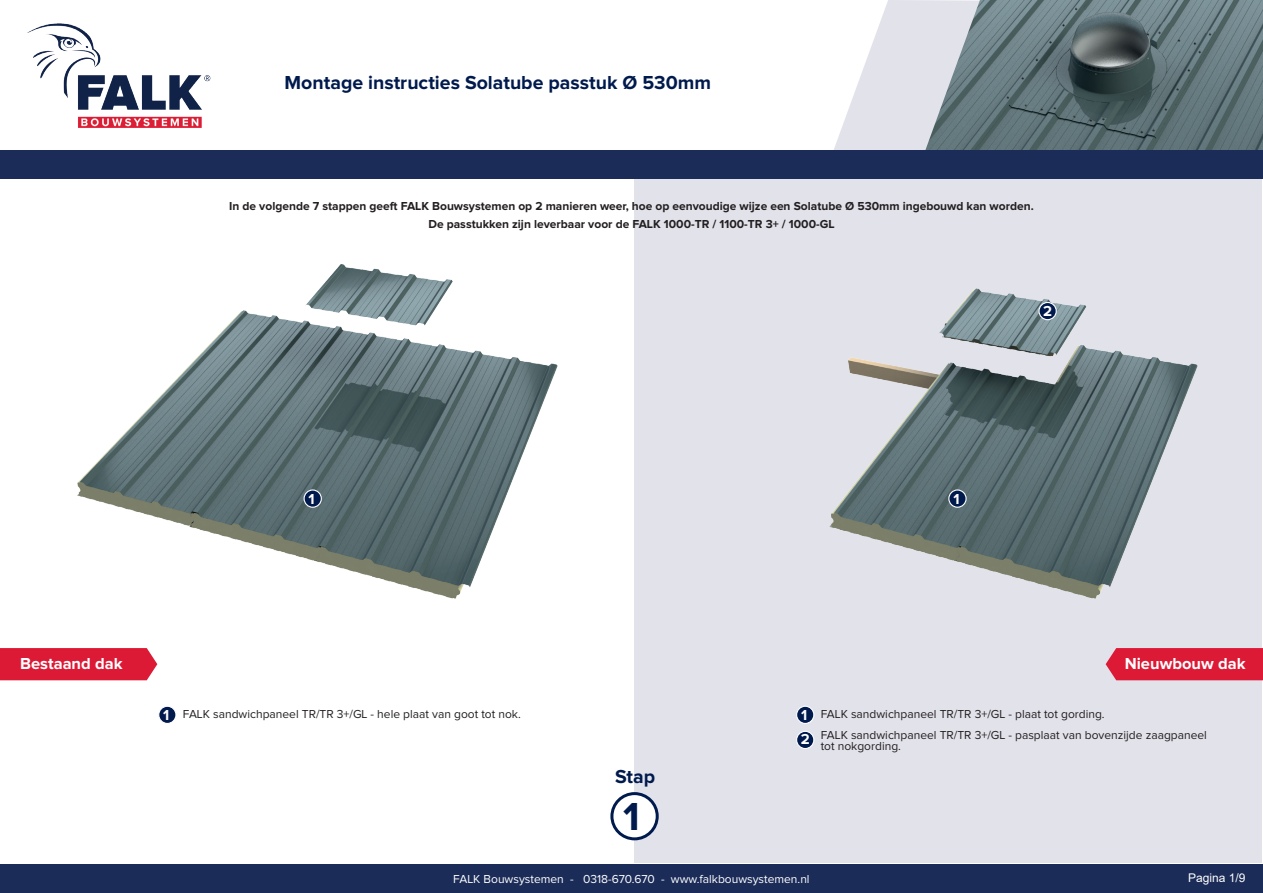
<style>
.page{position:relative;width:1263px;height:893px;background:#fff}
.page>*{position:absolute;margin:0;border:0;box-sizing:border-box;transform-origin:0 0}
.t1{font:700 40.5px "Proxima Nova";color:#001a4d}
.t2{font:700 19.5px "Proxima Nova";color:#001a4d}
.t3{font:700 16.5px "Proxima Nova";color:#fff}
.t4{font:700 15px "Proxima Nova";color:#fff}
.t5{font:12px/21px "Proxima Nova";color:#231f20}
.t6{font:700 12px/18px "Proxima Nova";color:#231f20;text-align:center}
.t7{font:12px "Proxima Nova";color:#fff}
.t8{font:12px "Arial";color:#fff}
.s1{font-weight:700;font-size:15px;color:#fff}
</style>
<div class="page">
<div style="left:634px;top:179px;width:628px;height:684px;background:#e2e2eb"></div>
<svg style="left:834px;top:0;width:89px;height:150px"></svg>
<img style="left:923px;top:0;width:340px;height:150px">
<div style="left:0;top:150px;width:1263px;height:29px;background:#1c2c59"></div>
<div style="left:0;top:864px;width:1263px;height:29px;background:#1c2c59"></div>
<img style="left:27px;top:23px;width:184px;height:105px">
<div style="left:1216px;top:648px;width:47px;height:32px;background:#dc1a36"></div>
<div style="left:0;top:648px;width:49px;height:32px;background:#dc1a36"></div>
<div style="left:612px;top:794px;width:45px;height:45px;background:#fff;border-radius:50%"></div>
<div style="left:610px;top:792px;width:49px;height:48px;border:3px solid #001a4d;border-radius:50%"></div>
<img style="left:49px;top:264px;width:509px;height:417px">
<img style="left:829px;top:288px;width:387px;height:393px">
<div style="left:304px;top:490px;width:17px;height:17px;background:#001a4d;border-radius:50%"></div>
<div style="left:304px;top:489px;width:18px;height:19px;border:1px solid #fff;border-radius:50%"></div>
<div style="left:949px;top:490px;width:17px;height:17px;background:#001a4d;border-radius:50%"></div>
<div style="left:948px;top:489px;width:19px;height:19px;border:1px solid #fff;border-radius:50%"></div>
<div style="left:1039px;top:302px;width:17px;height:18px;background:#001a4d;border-radius:50%"></div>
<div style="left:1038px;top:302px;width:19px;height:18px;border:1px solid #fff;border-radius:50%"></div>
<div style="left:797px;top:731px;width:17px;height:17px;background:#001a4d;border-radius:50%"></div>
<div style="left:796px;top:731px;width:18px;height:18px;border:1px solid #fff;border-radius:50%"></div>
<div style="left:797px;top:706px;width:17px;height:17px;background:#001a4d;border-radius:50%"></div>
<div style="left:796px;top:706px;width:18px;height:18px;border:1px solid #fff;border-radius:50%"></div>
<div style="left:159px;top:706px;width:17px;height:17px;background:#001a4d;border-radius:50%"></div>
<div style="left:158px;top:706px;width:19px;height:18px;border:1px solid #fff;border-radius:50%"></div>
<h2 class="t2" style="left:285px;top:73px;width:428px">Montage instructies Solatube passtuk Ø 530mm</h2>
<p class="t6" style="left:229px;top:197px;width:806px">In de volgende 7 stappen geeft FALK Bouwsystemen op 2 manieren weer, hoe op eenvoudige wijze een Solatube Ø 530mm ingebouwd kan worden.<br>De passtukken zijn leverbaar voor de FALK 1000-TR / 1100-TR 3+ / 1000-GL</p>
<p class="t4" style="left:1043px;top:304px;width:10px">2</p>
<p class="t4" style="left:309px;top:492px;width:8px">1</p>
<p class="t4" style="left:953px;top:492px;width:8px">1</p>
<h3 class="t3" style="left:20px;top:656px;width:104px">Bestaand dak</h3>
<h3 class="t3" style="left:1125px;top:656px;width:122px">Nieuwbouw dak</h3>
<p class="t5" style="left:163px;top:704px;width:359px"><span class="s1">1</span> FALK sandwichpaneel TR/TR 3+/GL - hele plaat van goot tot nok.</p>
<h2 class="t2" style="left:615px;top:767px;width:41px">Stap</h2>
<h1 class="t1" style="left:623px;top:798px;width:18px">1</h1>
<p class="t5" style="left:821px;top:704px;width:388px;text-indent:-20px"><span class="s1">1</span> FALK sandwichpaneel TR/TR 3+/GL - plaat tot gording.<br>FALK sandwichpaneel TR/TR 3+/GL - pasplaat van bovenzijde zaagpaneel</p>
<p class="t5" style="left:821px;top:736px;width:82px">tot nokgording.</p>
<p class="t4" style="left:801px;top:732px;width:10px">2</p>
<p class="t7" style="left:453px;top:873px;width:358px">FALK Bouwsystemen - 0318-670.670 - www.falkbouwsystemen.nl</p>
<p class="t8" style="left:1188px;top:869px;width:59px">Pagina 1/9</p>
</div>
